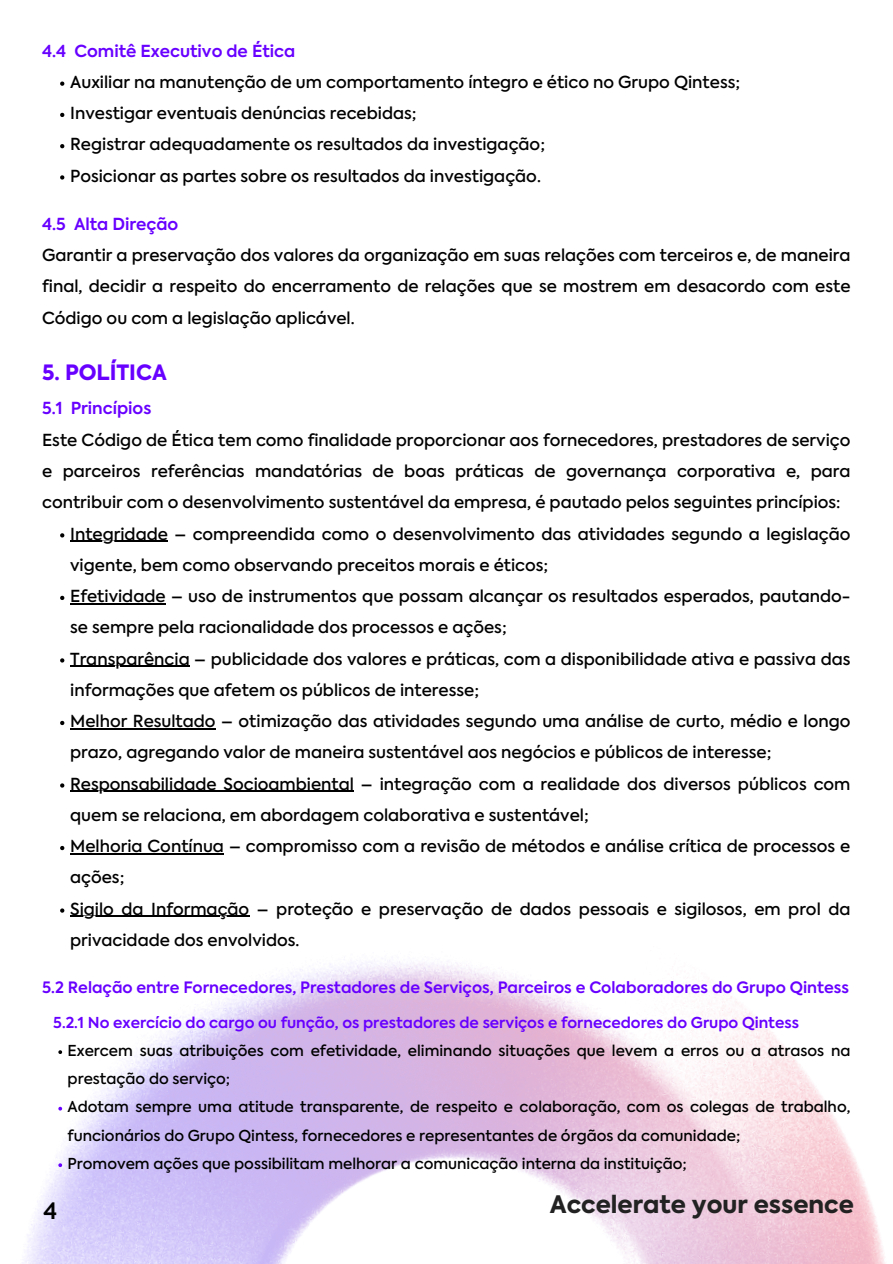
<style>
.page{position:relative;width:893px;height:1264px;background:#fff}
.page>*{position:absolute;margin:0;border:0;box-sizing:border-box;transform-origin:0 0}
.t1{font:800 24px "Axiforma";color:#222}
.t2{font:600 22.5px "Axiforma";color:#000}
.t3{font:800 21px "Axiforma";color:#6800ff}
.t4{font:500 16.5px/31.2px "Axiforma";color:#000}
.t5{font:600 16.5px "Axiforma";color:#6800ff}
.t6{font:600 15.6px "Axiforma";color:#6800ff}
.t7{font:500 15px/28.2px "Axiforma";color:#000}
.t8{font:600 15px "Axiforma";color:#6800ff}
</style>
<div class="page">
<img style="left:22px;top:845px;width:863px;height:418px">
<svg style="left:60px;top:81px;width:4px;height:5px"></svg>
<svg style="left:60px;top:113px;width:4px;height:4px"></svg>
<svg style="left:60px;top:144px;width:4px;height:4px"></svg>
<svg style="left:60px;top:175px;width:4px;height:4px"></svg>
<svg style="left:60px;top:533px;width:4px;height:4px"></svg>
<hr style="left:70px;top:540px;width:98px;height:2px;background:#000">
<svg style="left:60px;top:595px;width:4px;height:5px"></svg>
<hr style="left:70px;top:603px;width:96px;height:1px;background:#000">
<svg style="left:60px;top:658px;width:4px;height:4px"></svg>
<hr style="left:70px;top:665px;width:120px;height:2px;background:#000">
<svg style="left:60px;top:721px;width:4px;height:4px"></svg>
<hr style="left:70px;top:728px;width:146px;height:1px;background:#000">
<svg style="left:60px;top:783px;width:4px;height:4px"></svg>
<hr style="left:70px;top:790px;width:284px;height:2px;background:#000">
<svg style="left:60px;top:846px;width:4px;height:4px"></svg>
<hr style="left:70px;top:853px;width:154px;height:1px;background:#000">
<svg style="left:60px;top:908px;width:4px;height:4px"></svg>
<hr style="left:70px;top:915px;width:179px;height:2px;background:#000">
<svg style="left:58px;top:1050px;width:4px;height:4px"></svg>
<svg style="left:58px;top:1106px;width:4px;height:4px"></svg>
<svg style="left:58px;top:1163px;width:4px;height:4px"></svg>
<p class="t5" style="left:42px;top:44px;width:255px">4.4 Comitê Executivo de Ética</p>
<p class="t4" style="left:70px;top:68px;width:671px">Auxiliar na manutenção de um comportamento íntegro e ético no Grupo Qintess;</p>
<p class="t4" style="left:70px;top:99px;width:348px">Investigar eventuais denúncias recebidas;</p>
<p class="t4" style="left:70px;top:130px;width:476px">Registrar adequadamente os resultados da investigação;</p>
<p class="t4" style="left:70px;top:161px;width:472px">Posicionar as partes sobre os resultados da investigação.</p>
<p class="t5" style="left:42px;top:217px;width:138px">4.5 Alta Direção</p>
<p class="t4" style="left:42px;top:241px;width:809px;text-align:justify">Garantir a preservação dos valores da organização em suas relações com terceiros e, de maneira final, decidir a respeito do encerramento de relações que se mostrem em desacordo com este Código ou com a legislação aplicável.</p>
<p class="t3" style="left:42px;top:364px;width:126px">5. POLÍTICA</p>
<p class="t5" style="left:42px;top:402px;width:111px">5.1 Princípios</p>
<p class="t4" style="left:42px;top:425px;width:809px;text-align:justify">Este Código de Ética tem como finalidade proporcionar aos fornecedores, prestadores de serviço e parceiros referências mandatórias de boas práticas de governança corporativa e, para contribuir com o desenvolvimento sustentável da empresa, é pautado pelos seguintes princípios:</p>
<p class="t4" style="left:70px;top:519px;width:781px">Integridade – compreendida como o desenvolvimento das atividades segundo a legislação vigente, bem como observando preceitos morais e éticos;</p>
<p class="t4" style="left:70px;top:582px;width:781px">Efetividade – uso de instrumentos que possam alcançar os resultados esperados, pautando&shy;se sempre pela racionalidade dos processos e ações;</p>
<p class="t4" style="left:70px;top:644px;width:781px">Transparência – publicidade dos valores e práticas, com a disponibilidade ativa e passiva das informações que afetem os públicos de interesse;</p>
<p class="t4" style="left:70px;top:707px;width:781px">Melhor Resultado – otimização das atividades segundo uma análise de curto, médio e longo prazo, agregando valor de maneira sustentável aos negócios e públicos de interesse;</p>
<p class="t4" style="left:70px;top:769px;width:781px">Responsabilidade Socioambiental – integração com a realidade dos diversos públicos com quem se relaciona, em abordagem colaborativa e sustentável;</p>
<p class="t4" style="left:70px;top:832px;width:781px">Melhoria Contínua – compromisso com a revisão de métodos e análise crítica de processos e ações;</p>
<p class="t4" style="left:70px;top:894px;width:781px">Sigilo da Informação – proteção e preservação de dados pessoais e sigilosos, em prol da privacidade dos envolvidos.</p>
<p class="t6" style="left:42px;top:981px;width:808px">5.2 Relação entre Fornecedores, Prestadores de Serviços, Parceiros e Colaboradores do Grupo Qintess</p>
<p class="t8" style="left:53px;top:1015px;width:747px">5.2.1 No exercício do cargo ou função, os prestadores de serviços e fornecedores do Grupo Qintess</p>
<p class="t7" style="left:68px;top:1037px;width:784px">Exercem suas atribuições com efetividade, eliminando situações que levem a erros ou a atrasos na prestação do serviço;</p>
<p class="t7" style="left:68px;top:1094px;width:784px">Adotam sempre uma atitude transparente, de respeito e colaboração, com os colegas de trabalho, funcionários do Grupo Qintess, fornecedores e representantes de órgãos da comunidade;</p>
<p class="t7" style="left:68px;top:1150px;width:620px">Promovem ações que possibilitam melhorar a comunicação interna da instituição;</p>
<p class="t2" style="left:44px;top:1201px;width:15px">4</p>
<p class="t1" style="left:550px;top:1194px;width:305px">Accelerate your essence</p>
</div>
